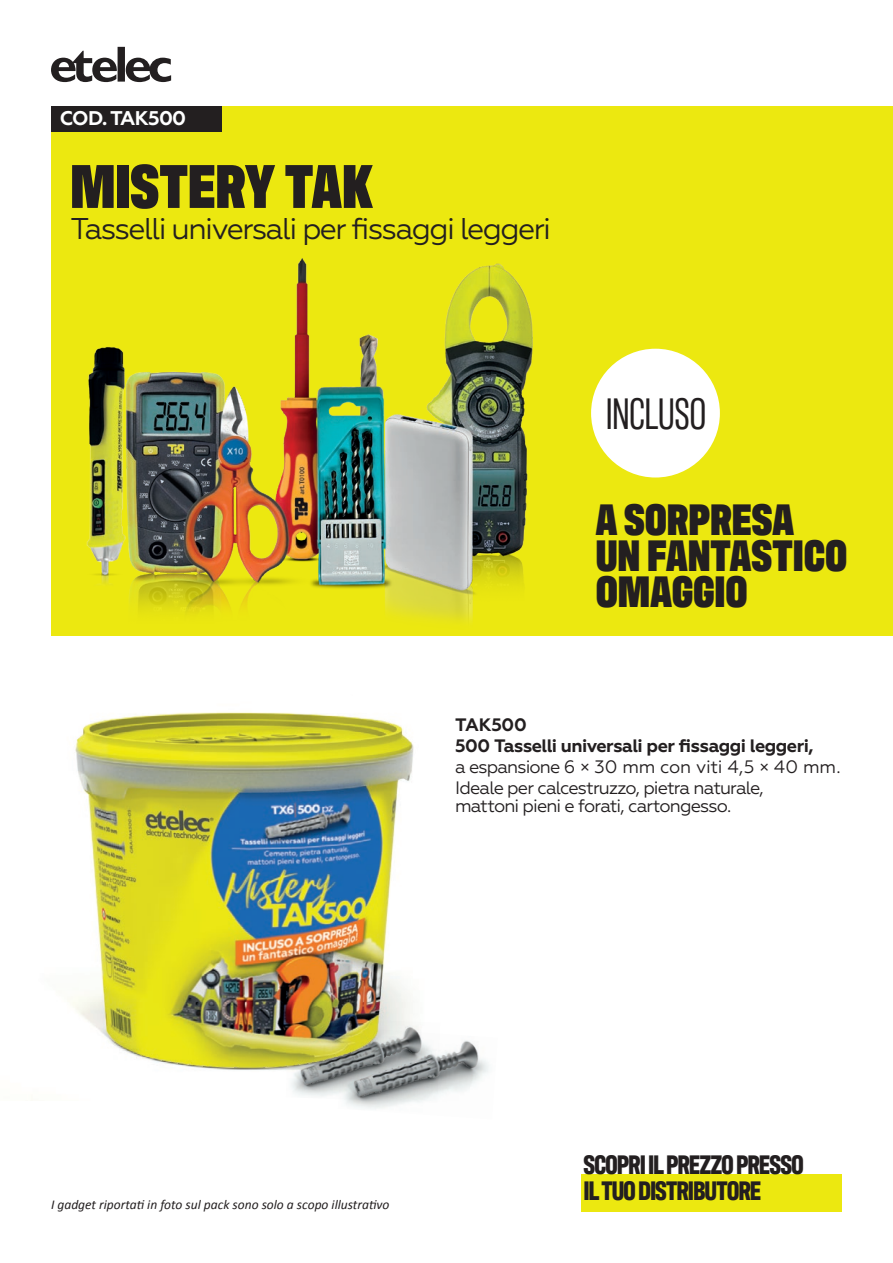
<style>
.page{position:relative;width:893px;height:1263px;background:#fff}
.page>*{position:absolute;margin:0;border:0;box-sizing:border-box;transform-origin:0 0}
.t1{font:900 63px "Antarctican Headline";letter-spacing:-.005em;color:#231f20}
.t2{font:900 45px/36px "Antarctican Headline";color:#231f20}
.t3{font:45px "Antarctican Headline";letter-spacing:-.02em;color:#231f20}
.t4{font:30px "Geometria";letter-spacing:-.05em;color:#231f20}
.t5{font:700 27.3px/25.5px "Antarctican Headline";letter-spacing:-.035em;color:#231f20}
.t6{font:700 19.8px "Geometria";letter-spacing:-.04em;color:#fff}
.t7{font:18px/21px "Geometria";letter-spacing:-.045em;color:#231f20}
.t8{font:700 18px/21px "Geometria";letter-spacing:-.025em;color:#231f20}
.t9{font:italic 13.5px "Calibri";color:#231f20}
</style>
<div class="page">
<div style="left:51px;top:106px;width:842px;height:529px;background:#ece810"></div>
<svg style="left:51px;top:47px;width:120px;height:35px"></svg>
<div style="left:51px;top:106px;width:170px;height:26px;background:#231f20"></div>
<div style="left:582px;top:1174px;width:260px;height:38px;background:#ece810"></div>
<img style="left:86px;top:258px;width:555px;height:378px">
<div style="left:590px;top:347px;width:131px;height:132px;background:#fff;border-radius:50%"></div>
<div style="left:588px;top:346px;width:135px;height:134px;border:3px solid #ece810;border-radius:50%"></div>
<img style="left:51px;top:587px;width:441px;height:513px">
<p class="t6" style="left:60px;top:107px;width:128px">COD. TAK500</p>
<h1 class="t1" style="left:70px;top:141px;width:304px">MISTERY TAK</h1>
<h3 class="t4" style="left:70px;top:212px;width:482px">Tasselli universali per fissaggi leggeri</h3>
<h2 class="t3" style="left:605px;top:383px;width:103px">INCLUSO</h2>
<h2 class="t2" style="left:596px;top:499px;width:253px">A SORPRESA<br>UN FANTASTICO<br>OMAGGIO</h2>
<p class="t8" style="left:455px;top:714px;width:360px">TAK500<br>500 Tasselli universali per fissaggi leggeri,</p>
<p class="t7" style="left:455px;top:756px;width:387px">a espansione 6 × 30 mm con viti 4,5 × 40 mm.<br>Ideale per calcestruzzo, pietra naturale,</p>
<p class="t7" style="left:455px;top:795px;width:278px">mattoni pieni e forati, cartongesso.</p>
<p class="t9" style="left:51px;top:1195px;width:340px">I gadget riportati in foto sul pack sono solo a scopo illustrativo</p>
<h3 class="t5" style="left:583px;top:1150px;width:222px">SCOPRI IL PREZZO PRESSO<br>IL TUO DISTRIBUTORE</h3>
</div>
